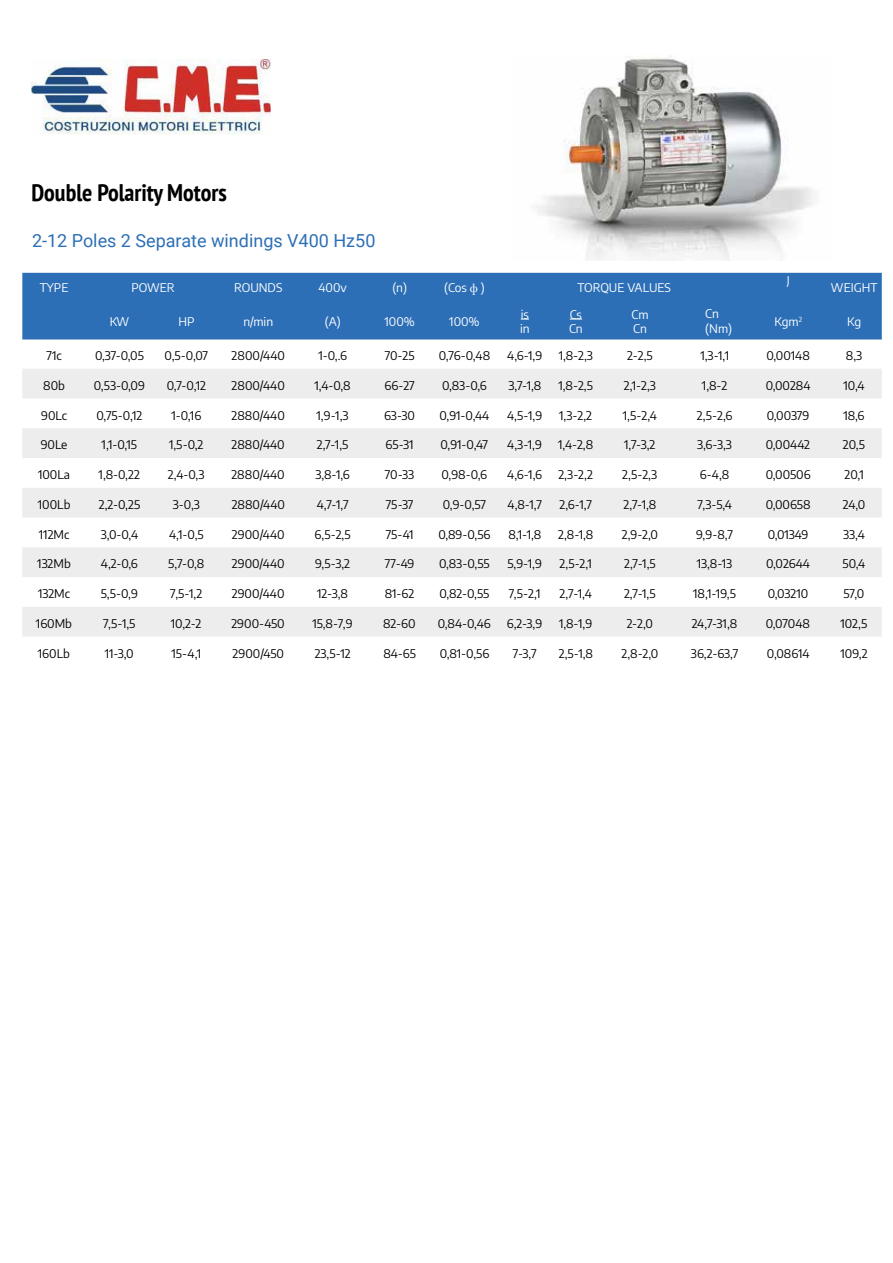
<style>
.page{position:relative;width:893px;height:1263px;background:#fff}
.page>*{position:absolute;margin:0;border:0;box-sizing:border-box;transform-origin:0 0}
.t1{font:700 condensed 24px "PT Sans";color:#000}
.t2{font:18px "Roboto";color:#2c6fb7}
.t3{font:12.3px "Encode Sans";color:#fff}
.t4{font:12px "Encode Sans";color:#000}
.t5{font:12px/14.4px "Encode Sans";color:#fff}
.s1{font-family:"Minion Pro"}
</style>
<div class="page">
<div style="left:22px;top:273px;width:860px;height:67px;background:#2c6fb7"></div>
<svg style="left:22px;top:369px;width:860px;height:268px;fill:#ededed"></svg>
<svg style="left:570px;top:319px;width:12px;height:1px"></svg>
<img style="left:31px;top:59px;width:239px;height:76px">
<img style="left:536px;top:56px;width:278px;height:204px">
<h1 class="t1" style="left:31px;top:176px;width:197px">Double Polarity Motors</h1>
<h2 class="t2" style="left:32px;top:228px;width:345px">2-12 Poles 2 Separate windings V400 Hz50</h2>
<p class="t5" style="left:40px;top:280px;width:30px">TYPE</p>
<p class="t5" style="left:131px;top:280px;width:45px">POWER</p>
<p class="t5" style="left:234px;top:280px;width:50px">ROUNDS</p>
<p class="t5" style="left:319px;top:280px;width:30px">400v</p>
<p class="t5" style="left:392px;top:280px;width:16px">(n)</p>
<p class="t5" style="left:444px;top:280px;width:42px">(Cos <span class="s1">ф</span> )</p>
<p class="t5" style="left:578px;top:280px;width:95px">TORQUE VALUES</p>
<p class="t5" style="left:787px;top:273px;width:4px">J</p>
<p class="t5" style="left:831px;top:280px;width:48px">WEIGHT</p>
<p class="t5" style="left:110px;top:314px;width:21px">KW</p>
<p class="t5" style="left:178px;top:314px;width:18px">HP</p>
<p class="t5" style="left:243px;top:314px;width:31px">n/min</p>
<p class="t5" style="left:325px;top:314px;width:17px">(A)</p>
<p class="t5" style="left:384px;top:314px;width:32px">100%</p>
<p class="t5" style="left:449px;top:314px;width:32px">100%</p>
<p class="t3" style="left:521px;top:305px;width:10px">is</p>
<p class="t5" style="left:520px;top:321px;width:11px">in</p>
<p class="t5" style="left:569px;top:306px;width:15px">Cs<br>Cn</p>
<p class="t5" style="left:632px;top:306px;width:18px">Cm<br>Cn</p>
<p class="t5" style="left:705px;top:306px;width:28px">Cn (Nm)</p>
<p class="t5" style="left:774px;top:314px;width:29px">Kgm<sup>2</sup></p>
<p class="t5" style="left:847px;top:314px;width:16px">Kg</p>
<p class="t4" style="left:47px;top:347px;width:17px">71c</p>
<p class="t4" style="left:95px;top:347px;width:50px">0,37-0,05</p>
<p class="t4" style="left:165px;top:347px;width:45px">0,5-0,07</p>
<p class="t4" style="left:232px;top:347px;width:55px">2800/440</p>
<p class="t4" style="left:318px;top:347px;width:30px">1-0,.6</p>
<p class="t4" style="left:385px;top:347px;width:31px">70-25</p>
<p class="t4" style="left:439px;top:347px;width:53px">0,76-0,48</p>
<p class="t4" style="left:507px;top:347px;width:37px">4,6-1,9</p>
<p class="t4" style="left:559px;top:347px;width:36px">1,8-2,3</p>
<p class="t4" style="left:627px;top:347px;width:27px">2-2,5</p>
<p class="t4" style="left:700px;top:347px;width:30px">1,3-1,1</p>
<p class="t4" style="left:766px;top:347px;width:45px">0,00148</p>
<p class="t4" style="left:846px;top:347px;width:18px">8,3</p>
<p class="t4" style="left:43px;top:377px;width:23px">80b</p>
<p class="t4" style="left:94px;top:377px;width:53px">0,53-0,09</p>
<p class="t4" style="left:167px;top:377px;width:41px">0,7-0,12</p>
<p class="t4" style="left:232px;top:377px;width:55px">2800/440</p>
<p class="t4" style="left:315px;top:377px;width:38px">1,4-0,8</p>
<p class="t4" style="left:385px;top:377px;width:32px">66-27</p>
<p class="t4" style="left:442px;top:377px;width:46px">0,83-0,6</p>
<p class="t4" style="left:508px;top:377px;width:34px">3,7-1,8</p>
<p class="t4" style="left:559px;top:377px;width:36px">1,8-2,5</p>
<p class="t4" style="left:624px;top:377px;width:34px">2,1-2,3</p>
<p class="t4" style="left:702px;top:377px;width:27px">1,8-2</p>
<p class="t4" style="left:766px;top:377px;width:46px">0,00284</p>
<p class="t4" style="left:843px;top:377px;width:22px">10,4</p>
<p class="t4" style="left:41px;top:407px;width:27px">90Lc</p>
<p class="t4" style="left:96px;top:407px;width:47px">0,75-0,12</p>
<p class="t4" style="left:171px;top:407px;width:31px">1-0,16</p>
<p class="t4" style="left:232px;top:407px;width:55px">2880/440</p>
<p class="t4" style="left:317px;top:407px;width:34px">1,9-1,3</p>
<p class="t4" style="left:384px;top:407px;width:33px">63-30</p>
<p class="t4" style="left:439px;top:407px;width:51px">0,91-0,44</p>
<p class="t4" style="left:507px;top:407px;width:37px">4,5-1,9</p>
<p class="t4" style="left:559px;top:407px;width:34px">1,3-2,2</p>
<p class="t4" style="left:623px;top:407px;width:36px">1,5-2,4</p>
<p class="t4" style="left:697px;top:407px;width:37px">2,5-2,6</p>
<p class="t4" style="left:767px;top:407px;width:44px">0,00379</p>
<p class="t4" style="left:843px;top:407px;width:23px">18,6</p>
<p class="t4" style="left:41px;top:436px;width:28px">90Le</p>
<p class="t4" style="left:102px;top:436px;width:37px">1,1-0,15</p>
<p class="t4" style="left:169px;top:436px;width:36px">1,5-0,2</p>
<p class="t4" style="left:232px;top:436px;width:55px">2880/440</p>
<p class="t4" style="left:317px;top:436px;width:33px">2,7-1,5</p>
<p class="t4" style="left:385px;top:436px;width:30px">65-31</p>
<p class="t4" style="left:440px;top:436px;width:49px">0,91-0,47</p>
<p class="t4" style="left:507px;top:436px;width:36px">4,3-1,9</p>
<p class="t4" style="left:558px;top:436px;width:36px">1,4-2,8</p>
<p class="t4" style="left:624px;top:436px;width:33px">1,7-3,2</p>
<p class="t4" style="left:697px;top:436px;width:36px">3,6-3,3</p>
<p class="t4" style="left:766px;top:436px;width:46px">0,00442</p>
<p class="t4" style="left:843px;top:436px;width:23px">20,5</p>
<p class="t4" style="left:38px;top:466px;width:33px">100La</p>
<p class="t4" style="left:99px;top:466px;width:43px">1,8-0,22</p>
<p class="t4" style="left:168px;top:466px;width:38px">2,4-0,3</p>
<p class="t4" style="left:231px;top:466px;width:55px">2880/440</p>
<p class="t4" style="left:315px;top:466px;width:36px">3,8-1,6</p>
<p class="t4" style="left:385px;top:466px;width:31px">70-33</p>
<p class="t4" style="left:441px;top:466px;width:47px">0,98-0,6</p>
<p class="t4" style="left:507px;top:466px;width:36px">4,6-1,6</p>
<p class="t4" style="left:558px;top:466px;width:36px">2,3-2,2</p>
<p class="t4" style="left:622px;top:466px;width:37px">2,5-2,3</p>
<p class="t4" style="left:700px;top:466px;width:31px">6-4,8</p>
<p class="t4" style="left:766px;top:466px;width:46px">0,00506</p>
<p class="t4" style="left:844px;top:466px;width:21px">20,1</p>
<p class="t4" style="left:38px;top:496px;width:34px">100Lb</p>
<p class="t4" style="left:99px;top:496px;width:43px">2,2-0,25</p>
<p class="t4" style="left:173px;top:496px;width:29px">3-0,3</p>
<p class="t4" style="left:232px;top:496px;width:55px">2880/440</p>
<p class="t4" style="left:317px;top:496px;width:33px">4,7-1,7</p>
<p class="t4" style="left:386px;top:496px;width:29px">75-37</p>
<p class="t4" style="left:443px;top:496px;width:45px">0,9-0,57</p>
<p class="t4" style="left:508px;top:496px;width:36px">4,8-1,7</p>
<p class="t4" style="left:560px;top:496px;width:34px">2,6-1,7</p>
<p class="t4" style="left:624px;top:496px;width:34px">2,7-1,8</p>
<p class="t4" style="left:697px;top:496px;width:36px">7,3-5,4</p>
<p class="t4" style="left:766px;top:496px;width:47px">0,00658</p>
<p class="t4" style="left:843px;top:496px;width:24px">24,0</p>
<p class="t4" style="left:39px;top:526px;width:32px">112Mc</p>
<p class="t4" style="left:101px;top:526px;width:39px">3,0-0,4</p>
<p class="t4" style="left:169px;top:526px;width:36px">4,1-0,5</p>
<p class="t4" style="left:232px;top:526px;width:54px">2900/440</p>
<p class="t4" style="left:315px;top:526px;width:38px">6,5-2,5</p>
<p class="t4" style="left:386px;top:526px;width:29px">75-41</p>
<p class="t4" style="left:438px;top:526px;width:54px">0,89-0,56</p>
<p class="t4" style="left:508px;top:526px;width:34px">8,1-1,8</p>
<p class="t4" style="left:558px;top:526px;width:37px">2,8-1,8</p>
<p class="t4" style="left:622px;top:526px;width:38px">2,9-2,0</p>
<p class="t4" style="left:696px;top:526px;width:38px">9,9-8,7</p>
<p class="t4" style="left:768px;top:526px;width:42px">0,01349</p>
<p class="t4" style="left:843px;top:526px;width:23px">33,4</p>
<p class="t4" style="left:37px;top:555px;width:35px">132Mb</p>
<p class="t4" style="left:101px;top:555px;width:38px">4,2-0,6</p>
<p class="t4" style="left:168px;top:555px;width:38px">5,7-0,8</p>
<p class="t4" style="left:232px;top:555px;width:54px">2900/440</p>
<p class="t4" style="left:315px;top:555px;width:37px">9,5-3,2</p>
<p class="t4" style="left:385px;top:555px;width:31px">77-49</p>
<p class="t4" style="left:439px;top:555px;width:52px">0,83-0,55</p>
<p class="t4" style="left:507px;top:555px;width:36px">5,9-1,9</p>
<p class="t4" style="left:559px;top:555px;width:34px">2,5-2,1</p>
<p class="t4" style="left:624px;top:555px;width:33px">2,7-1,5</p>
<p class="t4" style="left:697px;top:555px;width:37px">13,8-13</p>
<p class="t4" style="left:766px;top:555px;width:45px">0,02644</p>
<p class="t4" style="left:843px;top:555px;width:24px">50,4</p>
<p class="t4" style="left:38px;top:585px;width:34px">132Mc</p>
<p class="t4" style="left:101px;top:585px;width:39px">5,5-0,9</p>
<p class="t4" style="left:170px;top:585px;width:34px">7,5-1,2</p>
<p class="t4" style="left:232px;top:585px;width:54px">2900/440</p>
<p class="t4" style="left:317px;top:585px;width:32px">12-3,8</p>
<p class="t4" style="left:385px;top:585px;width:31px">81-62</p>
<p class="t4" style="left:439px;top:585px;width:51px">0,82-0,55</p>
<p class="t4" style="left:509px;top:585px;width:33px">7,5-2,1</p>
<p class="t4" style="left:560px;top:585px;width:34px">2,7-1,4</p>
<p class="t4" style="left:624px;top:585px;width:33px">2,7-1,5</p>
<p class="t4" style="left:693px;top:585px;width:44px">18,1-19,5</p>
<p class="t4" style="left:768px;top:585px;width:42px">0,03210</p>
<p class="t4" style="left:843px;top:585px;width:22px">57,0</p>
<p class="t4" style="left:36px;top:615px;width:38px">160Mb</p>
<p class="t4" style="left:103px;top:615px;width:34px">7,5-1,5</p>
<p class="t4" style="left:171px;top:615px;width:32px">10,2-2</p>
<p class="t4" style="left:231px;top:615px;width:55px">2900-450</p>
<p class="t4" style="left:312px;top:615px;width:42px">15,8-7,9</p>
<p class="t4" style="left:383px;top:615px;width:34px">82-60</p>
<p class="t4" style="left:438px;top:615px;width:54px">0,84-0,46</p>
<p class="t4" style="left:507px;top:615px;width:37px">6,2-3,9</p>
<p class="t4" style="left:559px;top:615px;width:35px">1,8-1,9</p>
<p class="t4" style="left:627px;top:615px;width:28px">2-2,0</p>
<p class="t4" style="left:692px;top:615px;width:47px">24,7-31,8</p>
<p class="t4" style="left:766px;top:615px;width:46px">0,07048</p>
<p class="t4" style="left:840px;top:615px;width:28px">102,5</p>
<p class="t4" style="left:38px;top:645px;width:34px">160Lb</p>
<p class="t4" style="left:105px;top:645px;width:31px">11-3,0</p>
<p class="t4" style="left:171px;top:645px;width:31px">15-4,1</p>
<p class="t4" style="left:233px;top:645px;width:53px">2900/450</p>
<p class="t4" style="left:315px;top:645px;width:37px">23,5-12</p>
<p class="t4" style="left:383px;top:645px;width:34px">84-65</p>
<p class="t4" style="left:440px;top:645px;width:51px">0,81-0,56</p>
<p class="t4" style="left:513px;top:645px;width:25px">7-3,7</p>
<p class="t4" style="left:559px;top:645px;width:36px">2,5-1,8</p>
<p class="t4" style="left:622px;top:645px;width:38px">2,8-2,0</p>
<p class="t4" style="left:691px;top:645px;width:49px">36,2-63,7</p>
<p class="t4" style="left:767px;top:645px;width:44px">0,08614</p>
<p class="t4" style="left:841px;top:645px;width:29px">109,2</p>
</div>
